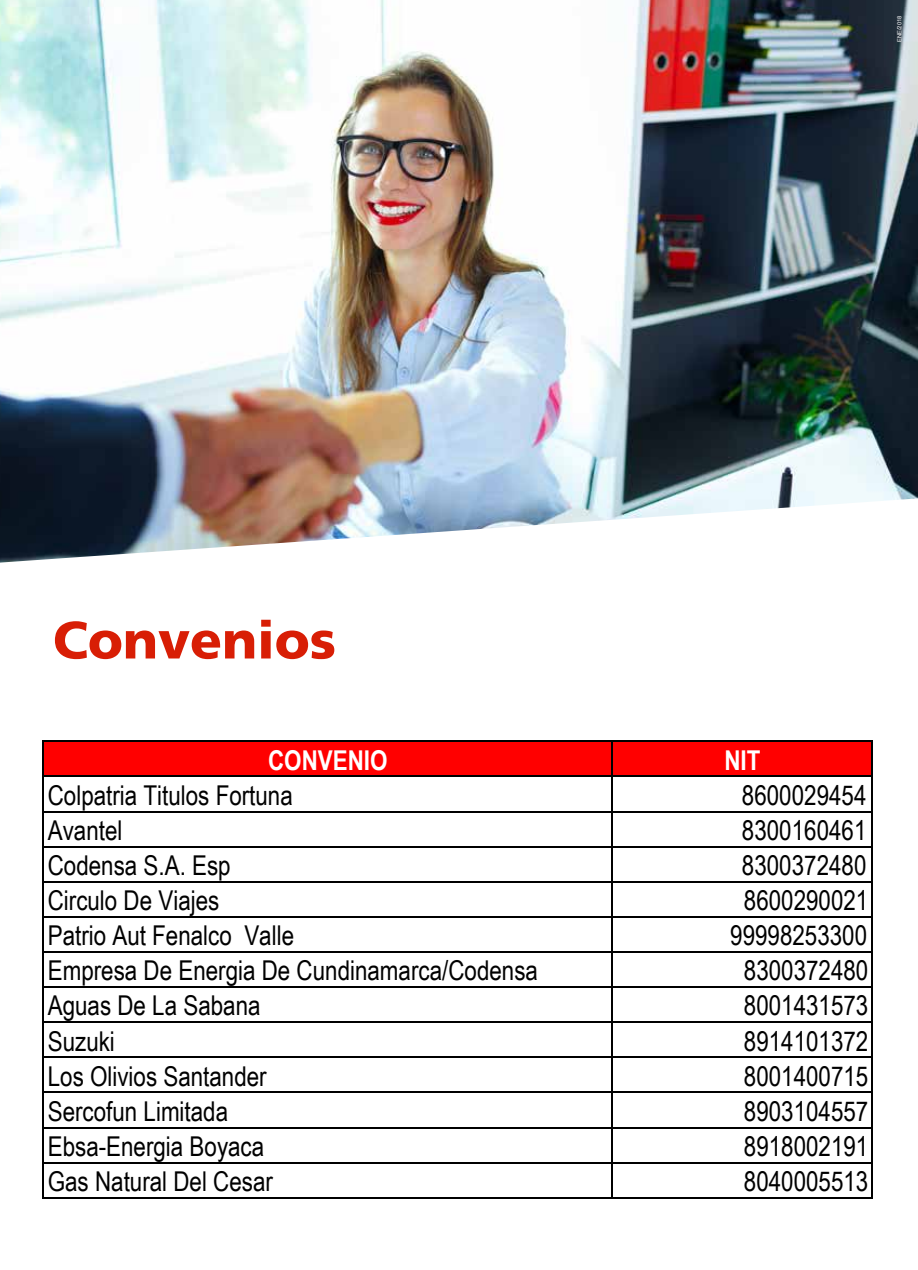
<style>
.page{position:relative;width:918px;height:1270px;background:#fff}
.page>*{position:absolute;margin:0;border:0;box-sizing:border-box;transform-origin:0 0}
.t1{font:900 52.5px "Frutiger LT";color:#d81e05}
.t2{font:27.3px "Arial Narrow";color:#000}
.t3{font:700 27.3px "Arial Narrow";color:#fff}
.t4{font:5.85px "Arial";color:#fff}
</style>
<div class="page">
<img style="left:0;top:0;width:918px;height:563px">
<div style="left:42px;top:740px;width:831px;height:37px;background:#f00"></div>
<hr style="left:42px;top:740px;width:2px;height:459px;background:#000">
<hr style="left:611px;top:742px;width:2px;height:457px;background:#000">
<hr style="left:871px;top:742px;width:2px;height:457px;background:#000">
<hr style="left:44px;top:740px;width:829px;height:2px;background:#000">
<hr style="left:44px;top:775px;width:829px;height:2px;background:#000">
<hr style="left:44px;top:810px;width:829px;height:2px;background:#000">
<hr style="left:44px;top:846px;width:829px;height:2px;background:#000">
<hr style="left:44px;top:881px;width:829px;height:2px;background:#000">
<hr style="left:44px;top:916px;width:829px;height:2px;background:#000">
<hr style="left:44px;top:951px;width:829px;height:2px;background:#000">
<hr style="left:44px;top:986px;width:829px;height:2px;background:#000">
<hr style="left:44px;top:1021px;width:829px;height:2px;background:#000">
<hr style="left:44px;top:1056px;width:829px;height:2px;background:#000">
<hr style="left:44px;top:1091px;width:829px;height:2px;background:#000">
<hr style="left:44px;top:1126px;width:829px;height:2px;background:#000">
<hr style="left:44px;top:1161px;width:829px;height:2px;background:#000">
<hr style="left:44px;top:1197px;width:829px;height:2px;background:#000">
<p class="t4" style="left:896px;top:42px;width:28px;rotate:-90deg">ENE/2018</p>
<h1 class="t1" style="left:53px;top:608px;width:285px">Convenios</h1>
<p class="t3" style="left:268px;top:739px;width:121px">CONVENIO</p>
<p class="t3" style="left:724px;top:739px;width:38px">NIT</p>
<p class="t2" style="left:48px;top:775px;width:247px">Colpatria Titulos Fortuna</p>
<p class="t2" style="left:742px;top:775px;width:126px">8600029454</p>
<p class="t2" style="left:48px;top:810px;width:76px">Avantel</p>
<p class="t2" style="left:742px;top:810px;width:126px">8300160461</p>
<p class="t2" style="left:48px;top:845px;width:184px">Codensa S.A. Esp</p>
<p class="t2" style="left:742px;top:845px;width:126px">8300372480</p>
<p class="t2" style="left:48px;top:880px;width:173px">Circulo De Viajes</p>
<p class="t2" style="left:744px;top:880px;width:126px">8600290021</p>
<p class="t2" style="left:48px;top:915px;width:248px">Patrio Aut Fenalco Valle</p>
<p class="t2" style="left:730px;top:915px;width:138px">99998253300</p>
<p class="t2" style="left:48px;top:950px;width:492px">Empresa De Energia De Cundinamarca/Codensa</p>
<p class="t2" style="left:744px;top:950px;width:126px">8300372480</p>
<p class="t2" style="left:48px;top:986px;width:214px">Aguas De La Sabana</p>
<p class="t2" style="left:744px;top:986px;width:126px">8001431573</p>
<p class="t2" style="left:48px;top:1021px;width:69px">Suzuki</p>
<p class="t2" style="left:744px;top:1021px;width:126px">8914101372</p>
<p class="t2" style="left:48px;top:1056px;width:221px">Los Olivios Santander</p>
<p class="t2" style="left:744px;top:1056px;width:126px">8001400715</p>
<p class="t2" style="left:48px;top:1091px;width:182px">Sercofun Limitada</p>
<p class="t2" style="left:744px;top:1091px;width:126px">8903104557</p>
<p class="t2" style="left:48px;top:1126px;width:218px">Ebsa-Energia Boyaca</p>
<p class="t2" style="left:744px;top:1126px;width:126px">8918002191</p>
<p class="t2" style="left:48px;top:1161px;width:227px">Gas Natural Del Cesar</p>
<p class="t2" style="left:744px;top:1161px;width:126px">8040005513</p>
</div>
